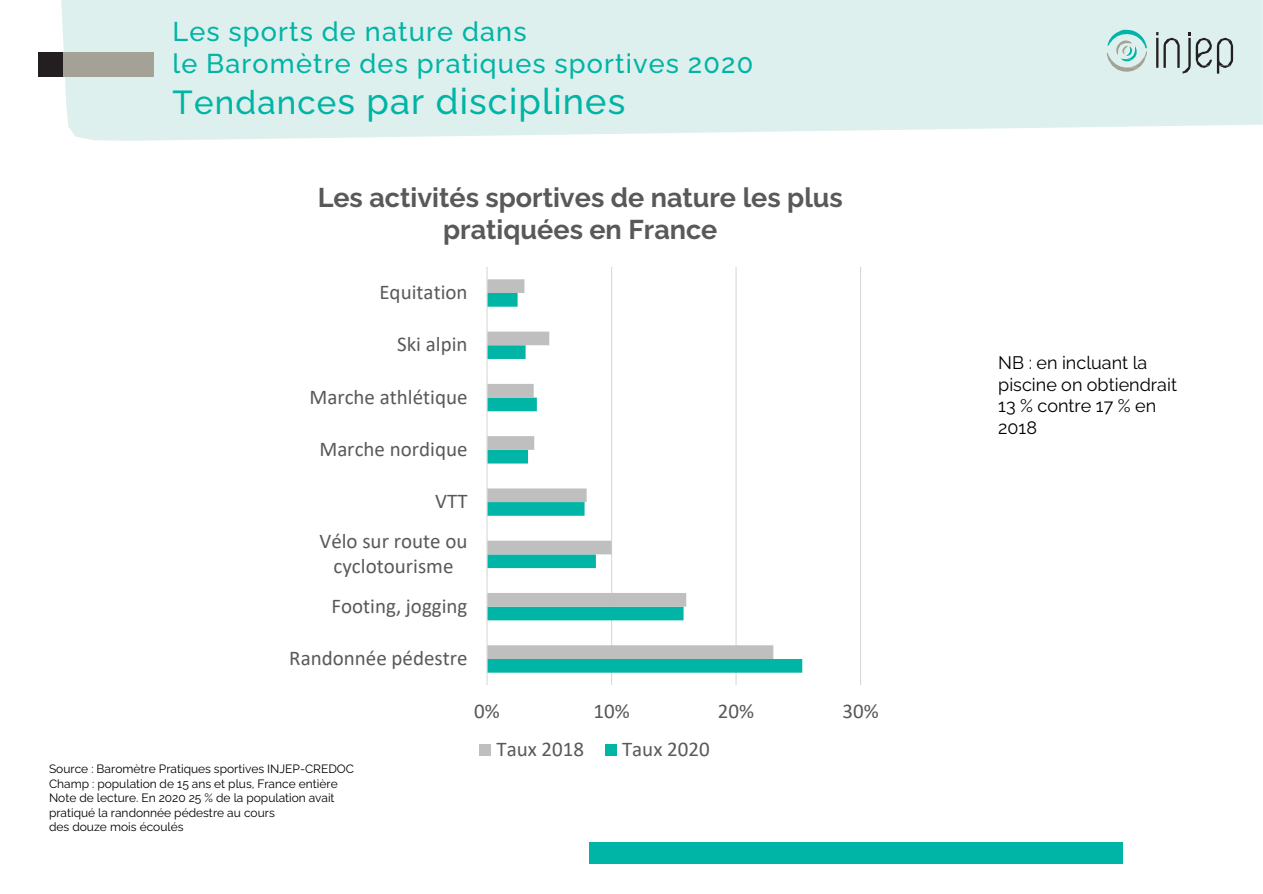
<style>
.page{position:relative;width:1263px;height:894px;background:#fff}
.page>*{position:absolute;margin:0;border:0;box-sizing:border-box;transform-origin:0 0}
.t1{font:500 36px "Raleway";letter-spacing:.035em;color:#00b4a6}
.t2{font:500 27px/32.4px "Raleway";letter-spacing:.045em;color:#00b4a6}
.t3{font:700 27px/31.7px "Raleway";color:#595959;text-align:center}
.t4{font:21px/25.7px "Calibri";color:#595959;text-align:center}
.t5{font:18px/21.6px "Raleway";color:#000}
.t6{font:12px/14.4px "Raleway";color:#000}
.s1{font-size:33px}
</style>
<div class="page">
<div style="left:61px;top:0;width:1202px;height:141px;background:#ddf0ed"></div>
<div style="left:38px;top:52px;width:26px;height:25px;background:#231f20"></div>
<div style="left:64px;top:52px;width:90px;height:25px;background:#a4a297"></div>
<hr style="left:1156px;top:38px;width:2px;height:30px;background:#231f20">
<svg style="left:1164px;top:32px;width:69px;height:42px;background:#b6c4c2"></svg>
<svg style="left:1107px;top:30px;width:40px;height:42px;background:#b6dcd7"></svg>
<div style="left:589px;top:841px;width:533px;height:22px;background:#00b4a6"></div>
<hr style="left:611px;top:267px;width:1px;height:417px;background:#d9d9d9">
<hr style="left:736px;top:267px;width:1px;height:417px;background:#d9d9d9">
<hr style="left:860px;top:267px;width:1px;height:417px;background:#d9d9d9">
<svg style="left:488px;top:645px;width:314px;height:27px;background:#21baae"></svg>
<svg style="left:488px;top:279px;width:285px;height:379px"></svg>
<hr style="left:486px;top:267px;width:2px;height:417px;background:#d9d9d9">
<div style="left:480px;top:743px;width:11px;height:12px;background:#bfbfbf"></div>
<div style="left:605px;top:743px;width:12px;height:12px;background:#00b4a6"></div>
<p class="t2" style="left:172px;top:12px;width:582px">Les sports de nature dans<br>le Baromètre des pratiques sportives 2020</p>
<p class="t1" style="left:172px;top:73px;width:454px"><span class="s1">Tendance</span>s par disciplines</p>
<p class="t3" style="left:318px;top:179px;width:527px">Les activités sportives de nature les plus pratiquées en France</p>
<p class="t4" style="left:379px;top:278px;width:90px">Equitation</p>
<p class="t4" style="left:397px;top:331px;width:72px">Ski alpin</p>
<p class="t4" style="left:309px;top:383px;width:160px">Marche athlétique</p>
<p class="t4" style="left:319px;top:435px;width:150px">Marche nordique</p>
<p class="t4" style="left:435px;top:487px;width:34px">VTT</p>
<p class="t4" style="left:319px;top:527px;width:150px">Vélo sur route ou cyclotourisme</p>
<p class="t4" style="left:331px;top:592px;width:138px">Footing, jogging</p>
<p class="t4" style="left:289px;top:644px;width:180px">Randonnée pédestre</p>
<p class="t6" style="left:49px;top:760px;width:307px">Source : Baromètre Pratiques sportives INJEP-CREDOC<br>Champ : population de 15 ans et plus, France entière</p>
<p class="t6" style="left:49px;top:789px;width:287px">Note de lecture. En 2020 25 % de la population avait pratiqué la randonnée pédestre au cours<br>des douze mois écoulés</p>
<p class="t4" style="left:474px;top:698px;width:27px">0%</p>
<p class="t4" style="left:593px;top:698px;width:38px">10%</p>
<p class="t4" style="left:718px;top:698px;width:38px">20%</p>
<p class="t4" style="left:842px;top:698px;width:38px">30%</p>
<p class="t4" style="left:496px;top:735px;width:89px">Taux 2018</p>
<p class="t4" style="left:622px;top:735px;width:89px">Taux 2020</p>
<p class="t5" style="left:998px;top:350px;width:180px">NB : en incluant la piscine on obtiendrait<br>13 % contre 17 % en<br>2018</p>
</div>
